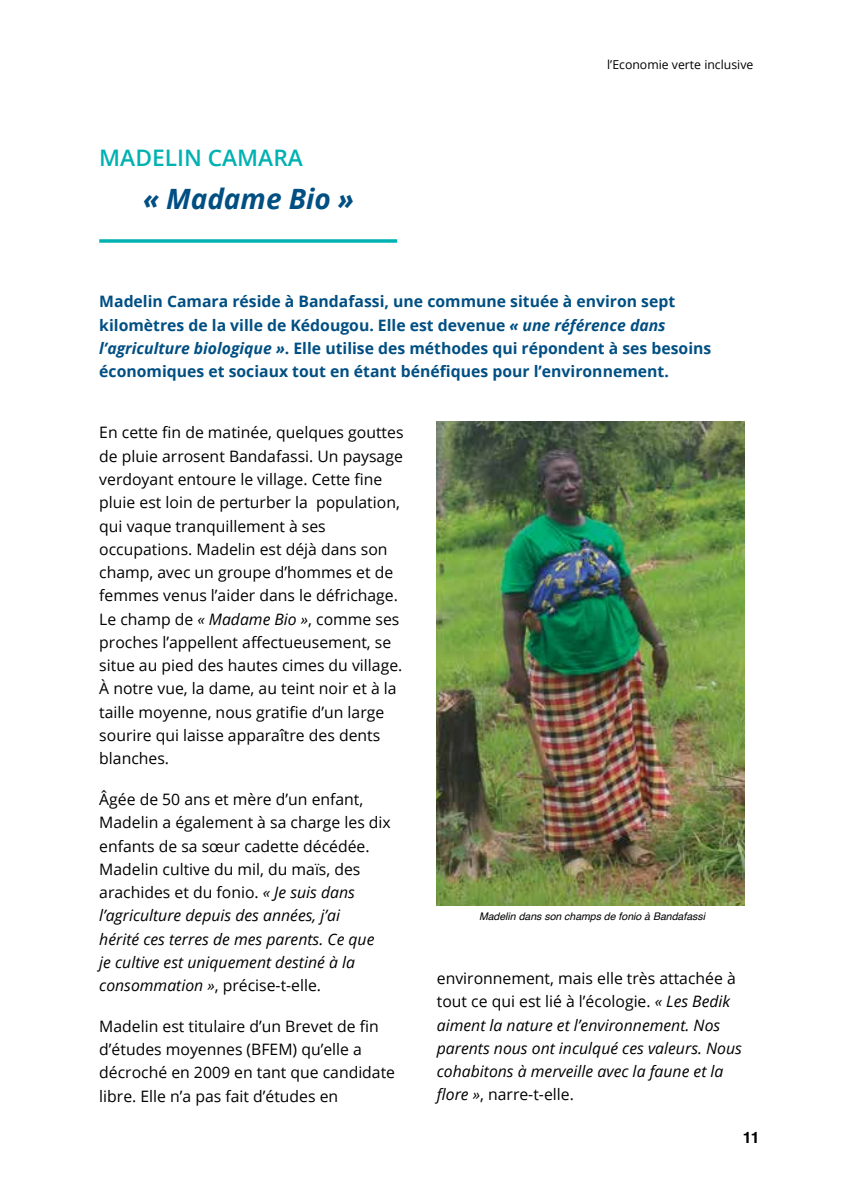
<style>
.page{position:relative;width:844px;height:1191px;background:#fff}
.page>*{position:absolute;margin:0;border:0;box-sizing:border-box;transform-origin:0 0}
.t1{font:italic 700 28px "Open Sans";color:#004f83}
.t2{font:600 22.75px "Open Sans";color:#00b1b1}
.t3{font:15.75px/23.3px "Open Sans";color:#000}
.t4{font:700 15.75px/23.3px "Open Sans";color:#004f83}
.t5{font:italic 15.75px/23.3px "Open Sans";color:#000}
.t6{font:700 15.75px "Helvetica";color:#000}
.t7{font:12.25px "Open Sans";color:#000}
.t8{font:italic 10.5px "Helvetica";color:#000}
.s1{font-style:italic}
.s2{font-style:normal}
</style>
<div class="page">
<svg style="left:99px;top:239px;width:298px;height:4px"></svg>
<img style="left:437px;top:422px;width:307px;height:484px">
<h2 class="t2" style="left:99px;top:142px;width:205px">MADELIN CAMARA</h2>
<h1 class="t1" style="left:143px;top:179px;width:212px">« Madame Bio »</h1>
<p class="t7" style="left:607px;top:56px;width:148px">l’Economie verte inclusive</p>
<p class="t4" style="left:99px;top:289px;width:613px">Madelin Camara réside à Bandafassi, une commune située à environ sept kilomètres de la ville de Kédougou. Elle est devenue <span class="s1">« une référence dans l’agriculture biologique »</span>. Elle utilise des méthodes qui répondent à ses besoins économiques et sociaux tout en étant bénéfiques pour l’environnement.</p>
<p class="t3" style="left:99px;top:421px;width:306px">En cette fin de matinée, quelques gouttes de pluie arrosent Bandafassi. Un paysage verdoyant entoure le village. Cette fine pluie est loin de perturber la population, qui vaque tranquillement à ses occupations. Madelin est déjà dans son champ, avec un groupe d’hommes et de femmes venus l’aider dans le défrichage.<br>Le champ de <span class="s1">« Madame Bio »</span>, comme ses proches l’appellent affectueusement, se situe au pied des hautes cimes du village.<br>À notre vue, la dame, au teint noir et à la taille moyenne, nous gratifie d’un large sourire qui laisse apparaître des dents blanches.</p>
<p class="t3" style="left:99px;top:787px;width:293px">Âgée de 50 ans et mère d’un enfant, Madelin a également à sa charge les dix enfants de sa sœur cadette décédée.<br>Madelin cultive du mil, du maïs, des arachides et du fonio. <span class="s1">« Je suis dans l’agriculture depuis des années, j’ai<br>hérité ces terres de mes parents. Ce que<br>je cultive est uniquement destiné à la consommation »</span>, précise-t-elle.</p>
<p class="t3" style="left:99px;top:1014px;width:297px">Madelin est titulaire d’un Brevet de fin d’études moyennes (BFEM) qu’elle a décroché en 2009 en tant que candidate libre. Elle n’a pas fait d’études en</p>
<p class="t8" style="left:479px;top:907px;width:227px">Madelin dans son champs de fonio à Bandafassi</p>
<p class="t5" style="left:437px;top:966px;width:306px"><span class="s2">environnement, mais elle très attachée à tout ce qui est lié à l’écologie.</span> « Les Bedik aiment la nature et l’environnement. Nos parents nous ont inculqué ces valeurs. Nous cohabitons à merveille avec la faune et la flore »<span class="s2">, narre-t-elle.</span></p>
<p class="t6" style="left:742px;top:1127px;width:18px">11</p>
</div>
